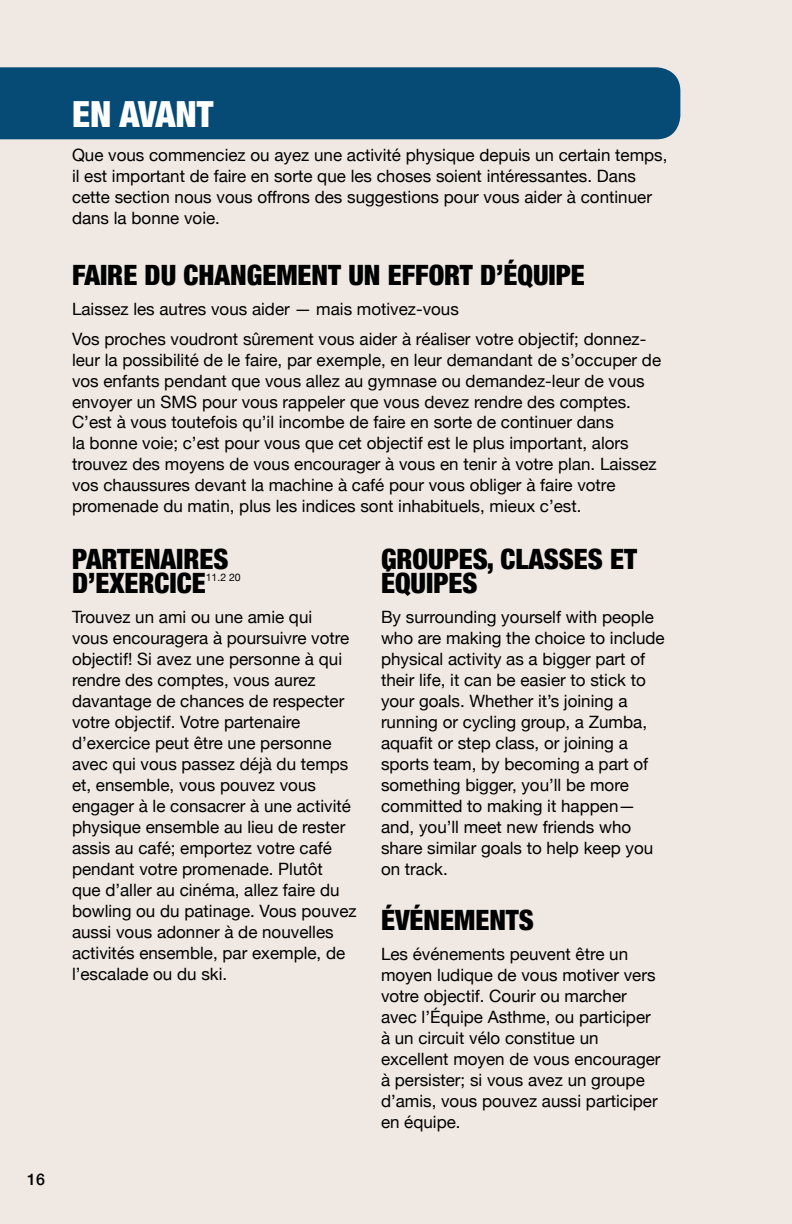
<style>
.page{position:relative;width:792px;height:1224px;background:#f0e9e3}
.page>*{position:absolute;margin:0;border:0;box-sizing:border-box;transform-origin:0 0}
.t1{font:900 condensed 36px "Helvetica Neue";color:#fff}
.t2{font:900 condensed 28px/24px "Helvetica Neue";color:#000}
.t3{font:17px/21px "Helvetica Neue";color:#000}
.t4{font:500 16px "Helvetica Neue";color:#000}
.t5{font:10.4px "Helvetica Neue";color:#000}
</style>
<div class="page">
<div style="left:0;top:67px;width:680px;height:72px;background:#064b76"></div>
<p class="t4" style="left:27px;top:1170px;width:19px">16</p>
<h1 class="t1" style="left:72px;top:95px;width:143px">EN AVANT</h1>
<p class="t3" style="left:72px;top:145px;width:597px">Que vous commenciez ou ayez une activité physique depuis un certain temps, il est important de faire en sorte que les choses soient intéressantes. Dans cette section nous vous offrons des suggestions pour vous aider à continuer dans la bonne voie.</p>
<h2 class="t2" style="left:72px;top:262px;width:514px">FAIRE DU CHANGEMENT UN EFFORT D’ÉQUIPE</h2>
<p class="t3" style="left:72px;top:294px;width:576px;line-height:30px">Laissez les autres vous aider — mais motivez-vous<br>Vos proches voudront sûrement vous aider à réaliser votre objectif; donnez-</p>
<p class="t3" style="left:72px;top:349px;width:591px">leur la possibilité de le faire, par exemple, en leur demandant de s’occuper de vos enfants pendant que vous allez au gymnase ou demandez-leur de vous envoyer un SMS pour vous rappeler que vous devez rendre des comptes.<br>C’est à vous toutefois qu’il incombe de faire en sorte de continuer dans<br>la bonne voie; c’est pour vous que cet objectif est le plus important, alors trouvez des moyens de vous encourager à vous en tenir à votre plan. Laissez vos chaussures devant la machine à café pour vous obliger à faire votre promenade du matin, plus les indices sont inhabituels, mieux c’est.</p>
<h2 class="t2" style="left:381px;top:547px;width:258px">GROUPES, CLASSES ET<br>ÉQUIPES</h2>
<p class="t3" style="left:381px;top:607px;width:285px">By surrounding yourself with people who are making the choice to include physical activity as a bigger part of their life, it can be easier to stick to your goals. Whether it’s joining a running or cycling group, a Zumba, aquafit or step class, or joining a sports team, by becoming a part of something bigger, you’ll be more committed to making it happen— and, you’ll meet new friends who share similar goals to help keep you on track.</p>
<h2 class="t2" style="left:381px;top:908px;width:154px">ÉVÉNEMENTS</h2>
<p class="t3" style="left:381px;top:944px;width:281px">Les événements peuvent être un moyen ludique de vous motiver vers votre objectif. Courir ou marcher avec l’Équipe Asthme, ou participer à un circuit vélo constitue un excellent moyen de vous encourager à persister; si vous avez un groupe d’amis, vous pouvez aussi participer en équipe.</p>
<h2 class="t2" style="left:72px;top:547px;width:158px">PARTENAIRES<br>D’EXERCICE</h2>
<p class="t5" style="left:206px;top:572px;width:37px">11.2 20</p>
<p class="t3" style="left:72px;top:607px;width:286px">Trouvez un ami ou une amie qui<br>vous encouragera à poursuivre votre objectif! Si avez une personne à qui rendre des comptes, vous aurez davantage de chances de respecter votre objectif. Votre partenaire d’exercice peut être une personne avec qui vous passez déjà du temps et, ensemble, vous pouvez vous engager à le consacrer à une activité physique ensemble au lieu de rester assis au café; emportez votre café pendant votre promenade. Plutôt<br>que d’aller au cinéma, allez faire du bowling ou du patinage. Vous pouvez aussi vous adonner à de nouvelles activités ensemble, par exemple, de l’escalade ou du ski.</p>
</div>
